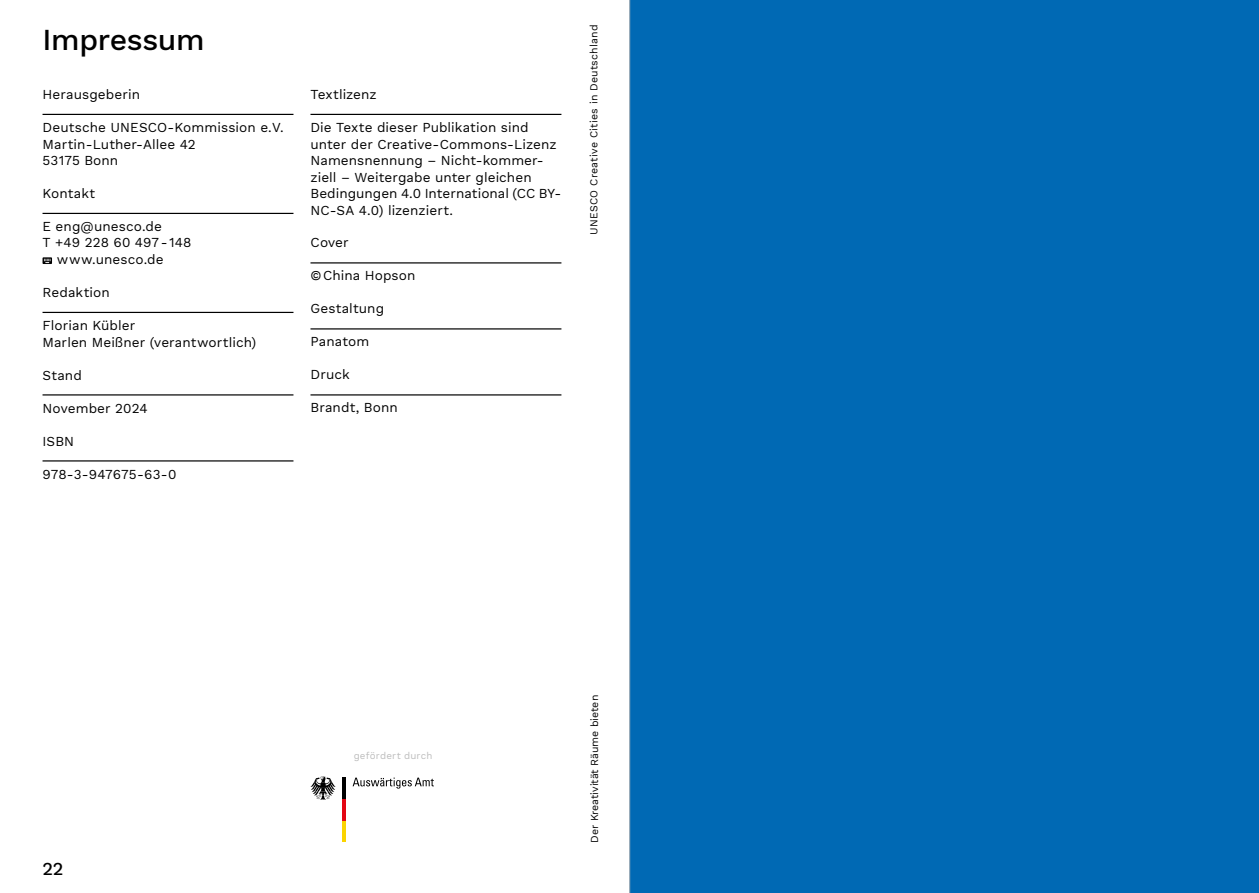
<style>
.page{position:relative;width:1259px;height:893px;background:#fff}
.page>*{position:absolute;margin:0;border:0;box-sizing:border-box;transform-origin:0 0}
.t1{font:500 30px "Work Sans DUK";letter-spacing:-.01em;color:#000}
.t2{font:500 18px "Work Sans DUK";color:#000}
.t3{font:13.5px/16.5px "Work Sans DUK";letter-spacing:.005em;color:#000}
.t4{font:10.5px "Work Sans DUK";letter-spacing:.02em;color:#000}
.t5{font:10.5px "Work Sans DUK";letter-spacing:-.005em;color:#000}
.t6{font:9.75px "Work Sans DUK";letter-spacing:.02em;color:#bcbcbc}
</style>
<div class="page">
<div style="left:629px;top:0;width:630px;height:893px;background:#0069b4"></div>
<svg style="left:352px;top:778px;width:82px;height:11px"></svg>
<hr style="left:342px;top:821px;width:4px;height:21px;background:#fbd400">
<hr style="left:342px;top:799px;width:4px;height:22px;background:#e30613">
<hr style="left:342px;top:778px;width:4px;height:21px;background:#000">
<svg style="left:310px;top:777px;width:25px;height:23px"></svg>
<hr style="left:43px;top:114px;width:250px;height:1px;background:#000">
<hr style="left:43px;top:213px;width:250px;height:1px;background:#000">
<hr style="left:43px;top:312px;width:250px;height:1px;background:#000">
<hr style="left:43px;top:394px;width:250px;height:1px;background:#000">
<hr style="left:43px;top:460px;width:250px;height:1px;background:#000">
<svg style="left:43px;top:257px;width:9px;height:7px"></svg>
<hr style="left:310px;top:114px;width:251px;height:1px;background:#000">
<hr style="left:310px;top:262px;width:251px;height:1px;background:#000">
<hr style="left:310px;top:328px;width:251px;height:1px;background:#000">
<hr style="left:310px;top:394px;width:251px;height:1px;background:#000">
<hr style="left:629px;top:0;width:1px;height:893px;background:#bcbcbc">
<h1 class="t1" style="left:43px;top:22px;width:164px">Impressum</h1>
<p class="t3" style="left:43px;top:87px;width:99px">Herausgeberin</p>
<p class="t3" style="left:43px;top:120px;width:243px">Deutsche UNESCO-Kommission e.V.<br>Martin-Luther-Allee 42<br>53175 Bonn</p>
<p class="t3" style="left:43px;top:186px;width:54px">Kontakt</p>
<p class="t3" style="left:43px;top:219px;width:121px">E eng@unesco.de</p>
<p class="t3" style="left:43px;top:235px;width:151px">T +49 228 60 497-148</p>
<p class="t3" style="left:57px;top:252px;width:108px">www.unesco.de</p>
<p class="t3" style="left:43px;top:285px;width:69px">Redaktion</p>
<p class="t3" style="left:43px;top:318px;width:215px">Florian Kübler<br>Marlen Meißner (verantwortlich)</p>
<p class="t3" style="left:43px;top:367px;width:41px">Stand</p>
<p class="t3" style="left:43px;top:400px;width:107px">November 2024</p>
<p class="t3" style="left:43px;top:433px;width:33px">ISBN</p>
<p class="t3" style="left:43px;top:466px;width:135px">978-3-947675-63-0</p>
<p class="t3" style="left:310px;top:87px;width:68px">Textlizenz</p>
<p class="t3" style="left:310px;top:120px;width:252px">Die Texte dieser Publikation sind unter der Creative-Commons-Lizenz Namensnennung – Nicht-kommer&shy;ziell – Weitergabe unter gleichen Bedingungen 4.0 International (CC BY-NC-SA 4.0) lizenziert.</p>
<p class="t3" style="left:310px;top:235px;width:40px">Cover</p>
<p class="t3" style="left:310px;top:268px;width:107px">©China Hopson</p>
<p class="t3" style="left:310px;top:301px;width:75px">Gestaltung</p>
<p class="t3" style="left:310px;top:334px;width:60px">Panatom</p>
<p class="t3" style="left:310px;top:367px;width:41px">Druck</p>
<p class="t3" style="left:310px;top:400px;width:89px">Brandt, Bonn</p>
<p class="t4" style="left:588px;top:235px;width:211px;rotate:-90deg">UNESCO Creative Cities in Deutschland</p>
<h2 class="t2" style="left:43px;top:858px;width:22px">22</h2>
<p class="t6" style="left:354px;top:750px;width:80px">gefördert durch</p>
<p class="t5" style="left:588px;top:843px;width:149px;rotate:-90deg">Der Kreativität Räume bieten</p>
</div>
